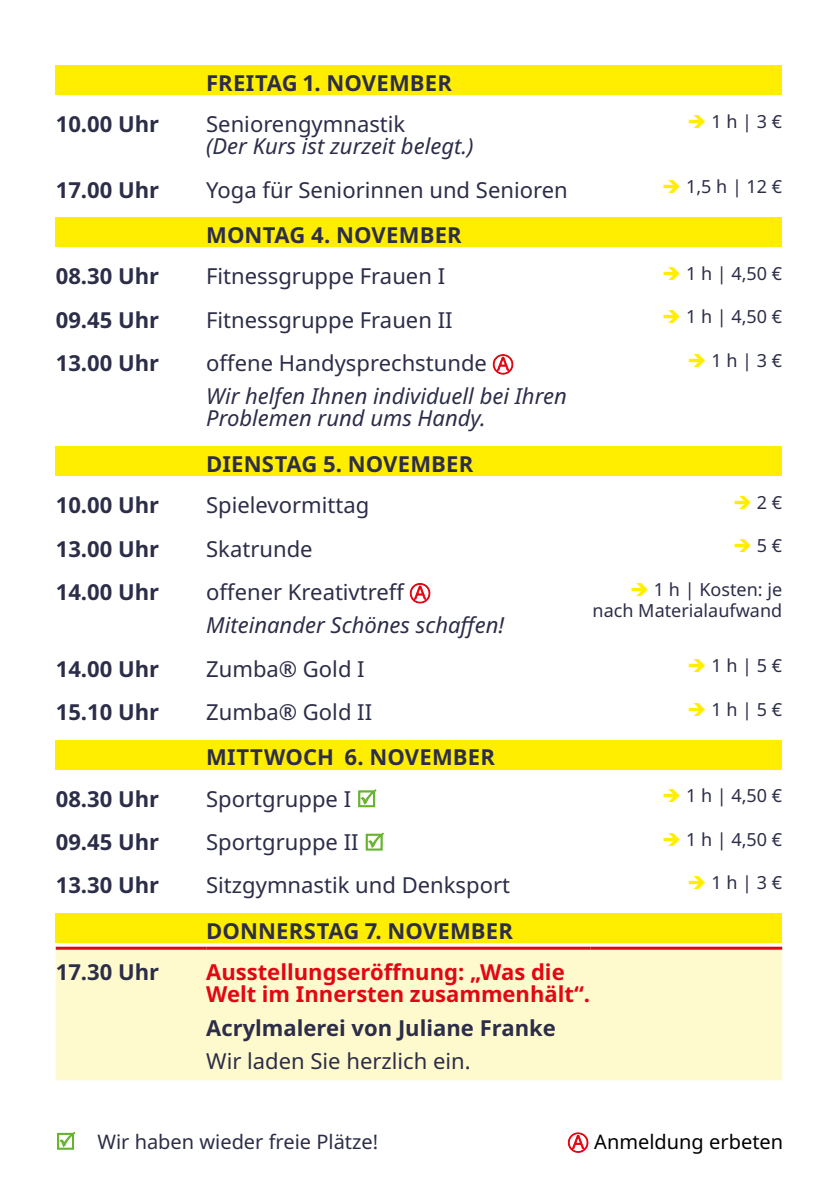
<style>
.page{position:relative;width:840px;height:1191px;background:#fff}
.page>*{position:absolute;margin:0;border:0;box-sizing:border-box;transform-origin:0 0}
.t1{font:700 22px "Noto Sans";color:#2c2d48}
.t2{font:22px "Noto Sans";color:#2c2d48}
.t3{font:italic 22px/33.4px "Noto Sans";color:#2c2d48}
.t4{font:700 22px/22px "Noto Sans";color:#e30613}
.t5{font:20px "Noto Sans";color:#2c2d48}
.t6{font:20px "Noto Sans";color:#000}
.t7{font:18px/21.6px "Noto Sans";color:#2c2d48;text-align:right}
.s1{color:#fe0}
.s2{font-style:normal}
.s3{font-family:"Nanum Pen";font-style:normal;color:#e30613}
.s4{font-family:"Nanum Pen";font-size:22px;color:#e30613}
</style>
<div class="page">
<div style="left:56px;top:949px;width:725px;height:131px;background:#ffface"></div>
<hr style="left:56px;top:946px;width:150px;height:3px;background:#e30613">
<hr style="left:206px;top:946px;width:384px;height:3px;background:#e30613">
<hr style="left:590px;top:946px;width:191px;height:3px;background:#e30613">
<div style="left:56px;top:65px;width:725px;height:30px;background:#fe0"></div>
<div style="left:56px;top:217px;width:725px;height:30px;background:#fe0"></div>
<div style="left:56px;top:446px;width:725px;height:30px;background:#fe0"></div>
<div style="left:56px;top:740px;width:725px;height:30px;background:#fe0"></div>
<div style="left:56px;top:913px;width:725px;height:30px;background:#fe0"></div>
<p class="t1" style="left:206px;top:70px;width:247px">FREITAG 1. NOVEMBER</p>
<p class="t1" style="left:56px;top:112px;width:105px">10.00 Uhr</p>
<p class="t2" style="left:206px;top:112px;width:200px">Seniorengymnastik</p>
<p class="t3" style="left:206px;top:130px;width:268px">(Der Kurs ist zurzeit belegt.)</p>
<p class="t7" style="left:687px;top:111px;width:96px"><span class="s1">➔</span> 1 h | 3 €</p>
<p class="t1" style="left:56px;top:177px;width:105px">17.00 Uhr</p>
<p class="t2" style="left:206px;top:177px;width:363px">Yoga für Seniorinnen und Senioren</p>
<p class="t7" style="left:661px;top:176px;width:121px"><span class="s1">➔</span> 1,5 h | 12 €</p>
<p class="t1" style="left:206px;top:222px;width:257px">MONTAG 4. NOVEMBER</p>
<p class="t1" style="left:56px;top:264px;width:105px">08.30 Uhr</p>
<p class="t2" style="left:206px;top:264px;width:240px">Fitnessgruppe Frauen I</p>
<p class="t7" style="left:661px;top:263px;width:121px"><span class="s1">➔</span> 1 h | 4,50 €</p>
<p class="t1" style="left:56px;top:307px;width:105px">09.45 Uhr</p>
<p class="t2" style="left:206px;top:307px;width:248px">Fitnessgruppe Frauen II</p>
<p class="t7" style="left:661px;top:306px;width:121px"><span class="s1">➔</span> 1 h | 4,50 €</p>
<p class="t1" style="left:56px;top:350px;width:105px">13.00 Uhr</p>
<p class="t3" style="left:206px;top:347px;width:362px"><span class="s2">offene Handysprechstunde</span> <span class="s3">Ⓐ<br></span>Wir helfen Ihnen individuell bei Ihren</p>
<p class="t3" style="left:206px;top:402px;width:281px">Problemen rund ums Handy.</p>
<p class="t7" style="left:687px;top:350px;width:96px"><span class="s1">➔</span> 1 h | 3 €</p>
<p class="t1" style="left:206px;top:451px;width:268px">DIENSTAG 5. NOVEMBER</p>
<p class="t1" style="left:56px;top:492px;width:105px">10.00 Uhr</p>
<p class="t2" style="left:206px;top:492px;width:164px">Spielevormittag</p>
<p class="t7" style="left:732px;top:492px;width:51px"><span class="s1">➔</span> 2 €</p>
<p class="t1" style="left:56px;top:536px;width:105px">13.00 Uhr</p>
<p class="t2" style="left:206px;top:536px;width:108px">Skatrunde</p>
<p class="t7" style="left:732px;top:535px;width:51px"><span class="s1">➔</span> 5 €</p>
<p class="t1" style="left:56px;top:579px;width:105px">14.00 Uhr</p>
<p class="t3" style="left:206px;top:575px;width:299px"><span class="s2">offener Kreativtreff</span> <span class="s3">Ⓐ<br></span>Miteinander Schönes schaffen!</p>
<p class="t7" style="left:592px;top:578px;width:191px"><span class="s1">➔</span> 1 h | Kosten: je nach Materialaufwand</p>
<p class="t1" style="left:56px;top:656px;width:105px">14.00 Uhr</p>
<p class="t2" style="left:206px;top:656px;width:160px">Zumba® Gold I</p>
<p class="t7" style="left:687px;top:655px;width:96px"><span class="s1">➔</span> 1 h | 5 €</p>
<p class="t1" style="left:56px;top:699px;width:105px">15.10 Uhr</p>
<p class="t2" style="left:206px;top:699px;width:167px">Zumba® Gold II</p>
<p class="t7" style="left:687px;top:698px;width:96px"><span class="s1">➔</span> 1 h | 5 €</p>
<p class="t1" style="left:206px;top:745px;width:290px">MITTWOCH 6. NOVEMBER</p>
<p class="t1" style="left:56px;top:786px;width:105px">08.30 Uhr</p>
<p class="t2" style="left:206px;top:786px;width:146px">Sportgruppe I</p>
<p class="t7" style="left:661px;top:785px;width:121px"><span class="s1">➔</span> 1 h | 4,50 €</p>
<p class="t1" style="left:56px;top:829px;width:105px">09.45 Uhr</p>
<p class="t2" style="left:206px;top:829px;width:154px">Sportgruppe II</p>
<p class="t7" style="left:661px;top:829px;width:121px"><span class="s1">➔</span> 1 h | 4,50 €</p>
<p class="t1" style="left:56px;top:873px;width:105px">13.30 Uhr</p>
<p class="t2" style="left:206px;top:873px;width:305px">Sitzgymnastik und Denksport</p>
<p class="t7" style="left:687px;top:872px;width:96px"><span class="s1">➔</span> 1 h | 3 €</p>
<p class="t1" style="left:206px;top:918px;width:308px">DONNERSTAG 7. NOVEMBER</p>
<p class="t1" style="left:56px;top:959px;width:105px">17.30 Uhr</p>
<p class="t4" style="left:206px;top:961px;width:385px">Ausstellungseröffnung: „Was die<br>Welt im Innersten zusammenhält“.</p>
<p class="t1" style="left:206px;top:1015px;width:351px">Acrylmalerei von Juliane Franke</p>
<p class="t2" style="left:206px;top:1048px;width:266px">Wir laden Sie herzlich ein.</p>
<p class="t5" style="left:97px;top:1130px;width:282px">Wir haben wieder freie Plätze!</p>
<p class="t6" style="left:567px;top:1130px;width:217px"><span class="s4">Ⓐ</span> Anmeldung erbeten</p>
</div>
